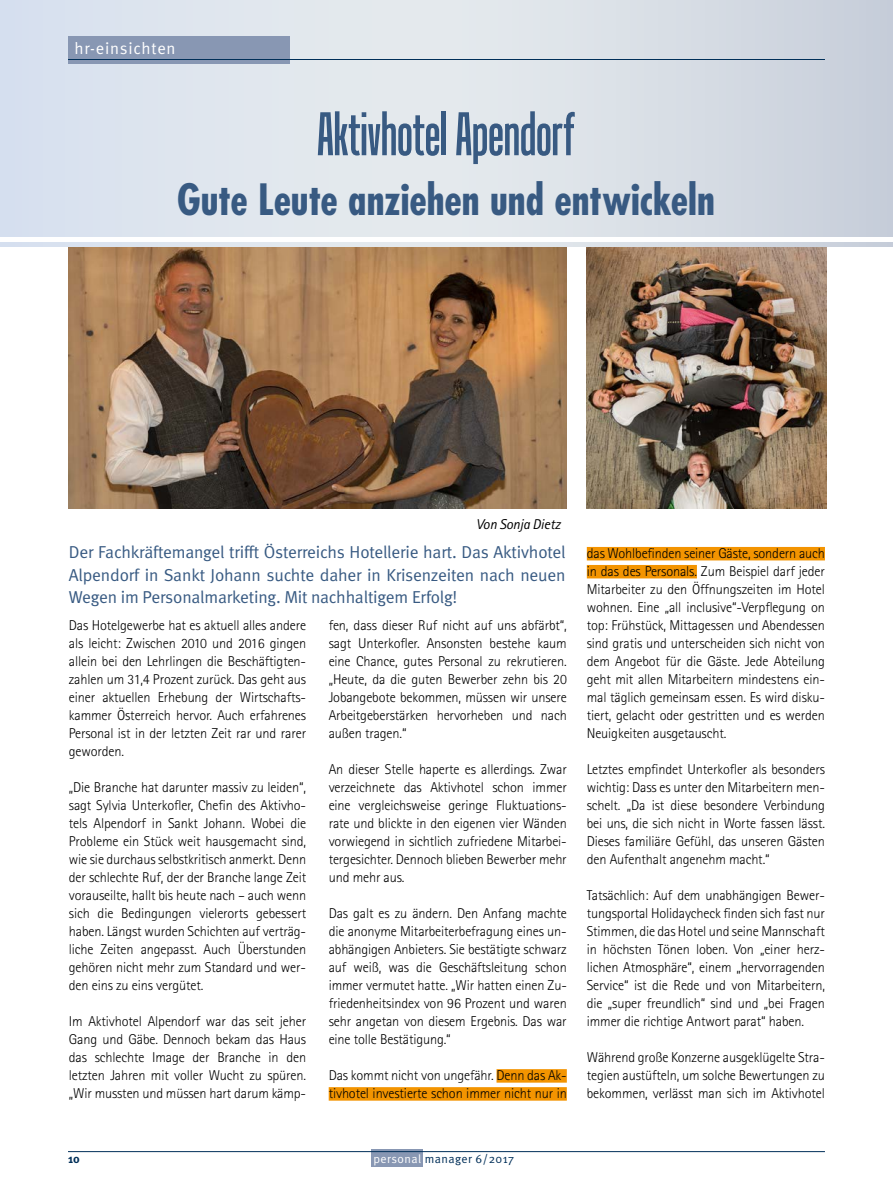
<style>
.page{position:relative;width:893px;height:1191px;background:#fff}
.page>*{position:absolute;margin:0;border:0;box-sizing:border-box;transform-origin:0 0}
.t1{font:60px "Tandelle";color:#385a82}
.t2{font:700 condensed 42px "Futura";color:#385a82}
.t3{font:17.25px/22.5px "Meta Normal";letter-spacing:-.01em;color:#385a82;text-align:justify}
.t4{font:16.5px "Meta Normal";letter-spacing:.05em;color:#fff}
.t5{font:300 14.25px/18px "Rotis Sans Serif";letter-spacing:-.01em;color:#000;text-align:justify}
.t6{font:italic 14.25px "Rotis Sans Serif";letter-spacing:-.01em;color:#000}
.t7{font:12px "Meta Normal";letter-spacing:.04em;color:#002f59}
.t8{font:700 12px "Meta";color:#002f59}
.s1{color:#fff}
</style>
<div class="page">
<div style="left:372px;top:1149px;width:51px;height:17px;background:#8897b3"></div>
<hr style="left:68px;top:1151px;width:757px;height:1px;background:#002f59">
<img style="left:69px;top:247px;width:498px;height:261px">
<img style="left:587px;top:247px;width:240px;height:261px">
<div style="left:0;top:0;width:893px;height:247px;background:linear-gradient(to right,#e3eaf3,#d3d8df)"></div>
<hr style="left:0;top:237px;width:893px;height:4px;background:#fff">
<div style="left:68px;top:36px;width:221px;height:28px;background:#8897b3"></div>
<hr style="left:68px;top:59px;width:757px;height:1px;background:#002f59">
<div style="left:496px;top:1069px;width:71px;height:13px;background:#f39400"></div>
<div style="left:329px;top:1087px;width:238px;height:13px;background:#f39400"></div>
<div style="left:587px;top:547px;width:238px;height:13px;background:#f39400"></div>
<div style="left:587px;top:565px;width:110px;height:13px;background:#f39400"></div>
<p class="t4" style="left:74px;top:38px;width:103px">hr-einsichten</p>
<h1 class="t1" style="left:317px;top:100px;width:259px">Aktivhotel Apendorf</h1>
<h2 class="t2" style="left:177px;top:174px;width:539px">Gute Leute anziehen und entwickeln</h2>
<p class="t6" style="left:476px;top:516px;width:86px">Von Sonja Dietz</p>
<p class="t3" style="left:69px;top:541px;width:498px">Der Fachkräftemangel trifft Österreichs Hotellerie hart. Das Aktivhotel Alpendorf in Sankt Johann suchte daher in Krisenzeiten nach neuen Wegen im Personalmarketing. Mit nachhaltigem Erfolg!</p>
<p class="t5" style="left:69px;top:616px;width:239px">Das Hotelgewerbe hat es aktuell alles andere als leicht: Zwischen 2010 und 2016 gingen allein bei den Lehrlingen die Beschäftigten&shy;zahlen um 31,4 Prozent zurück. Das geht aus einer aktuellen Erhebung der Wirtschafts&shy;kammer Österreich hervor. Auch erfahrenes Personal ist in der letzten Zeit rar und rarer geworden.</p>
<p class="t5" style="left:69px;top:778px;width:239px">„Die Branche hat darunter massiv zu leiden“, sagt Sylvia Unterkofler, Chefin des Aktivho&shy;tels Alpendorf in Sankt Johann. Wobei die Probleme ein Stück weit hausgemacht sind, wie sie durchaus selbstkritisch anmerkt. Denn der schlechte Ruf, der der Branche lange Zeit vorauseilte, hallt bis heute nach – auch wenn sich die Bedingungen vielerorts gebessert haben. Längst wurden Schichten auf verträg&shy;liche Zeiten angepasst. Auch Überstunden gehören nicht mehr zum Standard und wer&shy;den eins zu eins vergütet.</p>
<p class="t5" style="left:69px;top:1012px;width:239px">Im Aktivhotel Alpendorf war das seit jeher Gang und Gäbe. Dennoch bekam das Haus das schlechte Image der Branche in den letzten Jahren mit voller Wucht zu spüren. „Wir mussten und müssen hart darum kämp-</p>
<p class="t5" style="left:329px;top:616px;width:240px">fen, dass dieser Ruf nicht auf uns abfärbt“, sagt Unterkofler. Ansonsten bestehe kaum eine Chance, gutes Personal zu rekrutieren. „Heute, da die guten Bewerber zehn bis 20<br>Jobangebote bekommen, müssen wir unsere Arbeitgeberstärken hervorheben und nach außen tragen.“</p>
<p class="t5" style="left:329px;top:760px;width:240px">An dieser Stelle haperte es allerdings. Zwar verzeichnete das Aktivhotel schon immer eine vergleichsweise geringe Fluktuations&shy;rate und blickte in den eigenen vier Wänden vorwiegend in sichtlich zufriedene Mitarbei&shy;tergesichter. Dennoch blieben Bewerber mehr und mehr aus.</p>
<p class="t5" style="left:329px;top:904px;width:240px">Das galt es zu ändern. Den Anfang machte die anonyme Mitarbeiterbefragung eines un&shy;abhängigen Anbieters. Sie bestätigte schwarz auf weiß, was die Geschäftsleitung schon immer vermutet hatte. „Wir hatten einen Zu&shy;friedenheitsindex von 96 Prozent und waren sehr angetan von diesem Ergebnis. Das war eine tolle Bestätigung.“</p>
<p class="t5" style="left:329px;top:1066px;width:240px">Das kommt nicht von ungefähr. Denn das Ak&shy;tivhotel investierte schon immer nicht nur in</p>
<p class="t5" style="left:587px;top:544px;width:240px">das Wohlbefinden seiner Gäste, sondern auch in das des Personals. Zum Beispiel darf jeder Mitarbeiter zu den Öffnungszeiten im Hotel wohnen. Eine „all inclusive“-Verpflegung on top: Frühstück, Mittagessen und Abendessen sind gratis und unterscheiden sich nicht von dem Angebot für die Gäste. Jede Abteilung geht mit allen Mitarbeitern mindestens ein&shy;mal täglich gemeinsam essen. Es wird disku&shy;tiert, gelacht oder gestritten und es werden Neuigkeiten ausgetauscht.</p>
<p class="t5" style="left:587px;top:760px;width:240px">Letztes empfindet Unterkofler als besonders wichtig: Dass es unter den Mitarbeitern men&shy;schelt. „Da ist diese besondere Verbindung bei uns, die sich nicht in Worte fassen lässt.<br>Dieses familiäre Gefühl, das unseren Gästen den Aufenthalt angenehm macht.“</p>
<p class="t5" style="left:587px;top:886px;width:240px">Tatsächlich: Auf dem unabhängigen Bewer&shy;tungsportal Holidaycheck finden sich fast nur Stimmen, die das Hotel und seine Mannschaft in höchsten Tönen loben. Von „einer herz&shy;lichen Atmosphäre“, einem „hervorragenden Service“ ist die Rede und von Mitarbeitern, die „super freundlich“ sind und „bei Fragen immer die richtige Antwort parat“ haben.</p>
<p class="t5" style="left:587px;top:1048px;width:240px">Während große Konzerne ausgeklügelte Stra&shy;tegien austüfteln, um solche Bewertungen zu bekommen, verlässt man sich im Aktivhotel</p>
<p class="t8" style="left:68px;top:1151px;width:13px">10</p>
<p class="t7" style="left:373px;top:1151px;width:142px"><span class="s1">personal</span> manager 6/2017</p>
</div>
